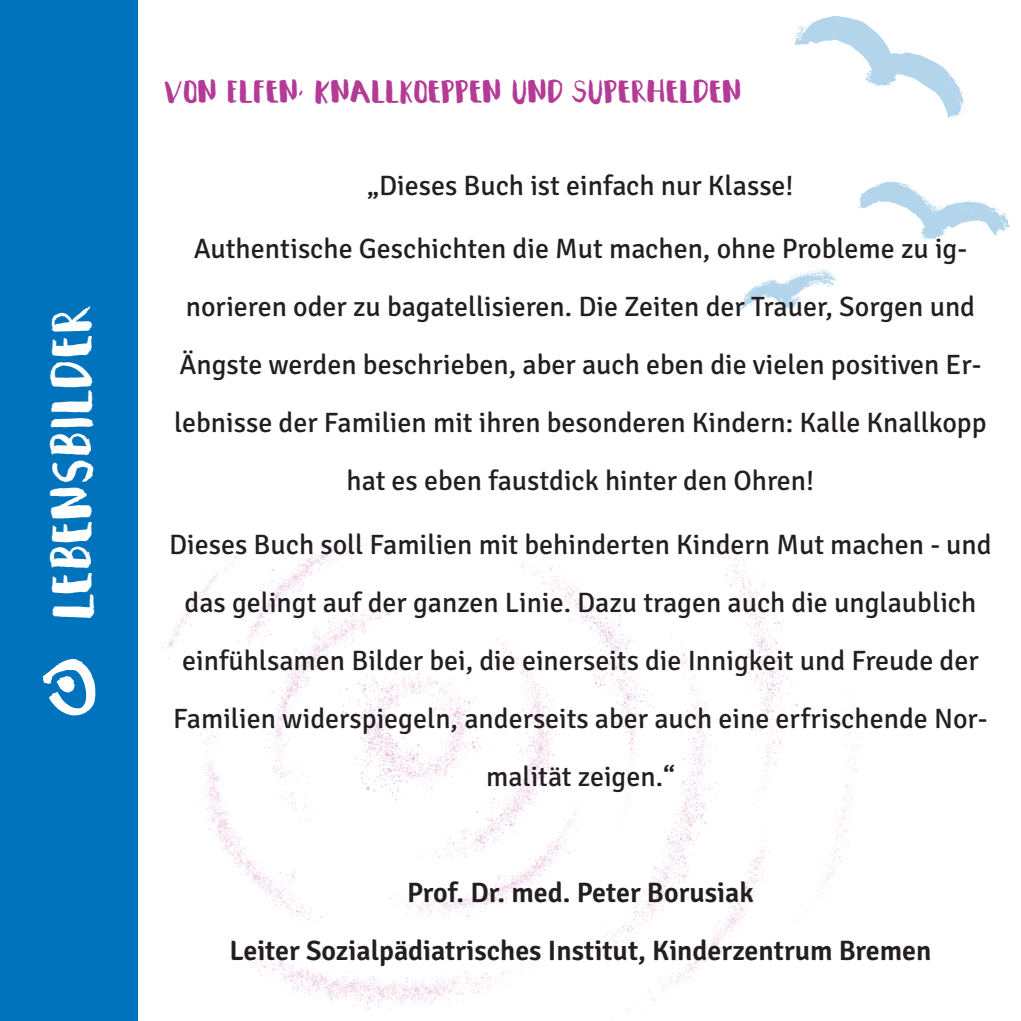
<style>
.page{position:relative;width:1021px;height:1021px;background:#fff}
.page>*{position:absolute;margin:0;border:0;box-sizing:border-box;transform-origin:0 0}
.Head_Signika_25_625p{font:32px "Summeron";letter-spacing:.03em;color:#fff}
.t1{font:28px/58px "Signika";color:#231f20;text-align:center}
.t2{font:600 28px "Signika";color:#231f20}
.Head_Signika_25_625p-2{font:18px "Summeron";color:#b33b96}
</style>
<div class="page">
<img style="left:739px;top:16px;width:271px;height:295px">
<img style="left:137px;top:502px;width:725px;height:518px">
<div style="left:0;top:0;width:137px;height:1020px;background:#0073bc"></div>
<svg style="left:43px;top:658px;width:52px;height:57px"></svg>
<p class="Head_Signika_25_625p" style="left:50px;top:619px;width:315px;rotate:-90deg">LEBENSBILDER</p>
<p class="Head_Signika_25_625p-2" style="left:164px;top:79px;width:578px">VON ELFEN, KNALLKOEPPEN UND SUPERHELDEN</p>
<p class="t1" style="left:367px;top:157px;width:428px">„Dieses Buch ist einfach nur Klasse!</p>
<p class="t1" style="left:174px;top:220px;width:814px">Authentische Geschichten die Mut machen, ohne Probleme zu ig&shy;norieren oder zu bagatellisieren. Die Zeiten der Trauer, Sorgen und Ängste werden beschrieben, aber auch eben die vielen positiven Er&shy;lebnisse der Familien mit ihren besonderen Kindern: Kalle Knallkopp hat es eben faustdick hinter den Ohren!</p>
<p class="t1" style="left:169px;top:516px;width:824px">Dieses Buch soll Familien mit behinderten Kindern Mut machen - und das gelingt auf der ganzen Linie. Dazu tragen auch die unglaublich einfühlsamen Bilder bei, die einerseits die Innigkeit und Freude der Familien widerspiegeln, anderseits aber auch eine erfrischende Nor&shy;malität zeigen.“</p>
<p class="t2" style="left:407px;top:876px;width:348px">Prof. Dr. med. Peter Borusiak</p>
<p class="t2" style="left:229px;top:934px;width:703px">Leiter Sozialpädiatrisches Institut, Kinderzentrum Bremen</p>
</div>
